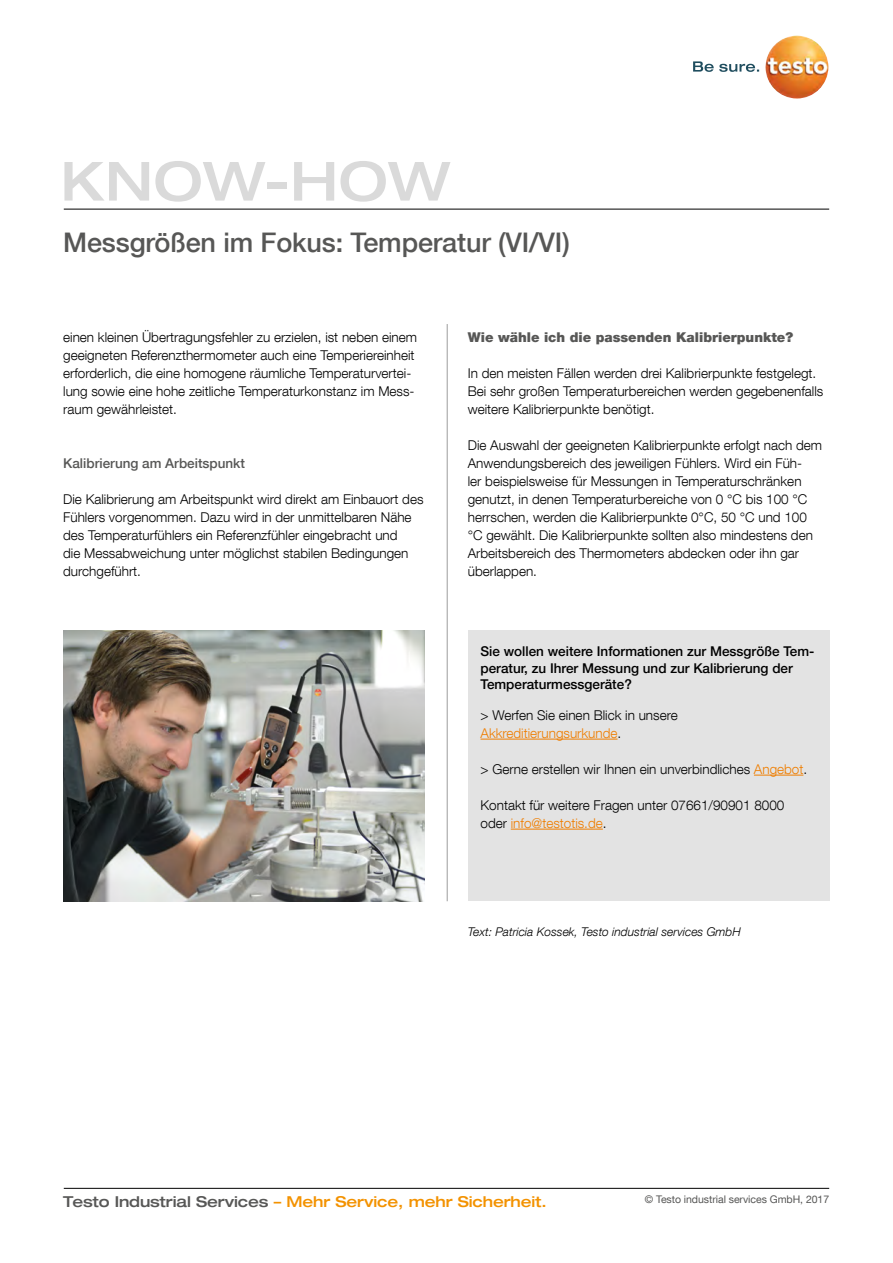
<style>
.page{position:relative;width:893px;height:1263px;background:#fff}
.page>*{position:absolute;margin:0;border:0;box-sizing:border-box;transform-origin:0 0}
.t1{font:500 expanded 54px "Helvetica Neue LT Com";letter-spacing:.01em;color:#dadada}
.t2{font:500 27px "Helvetica Neue LT Com";letter-spacing:-.005em;color:#575756}
.t3{font:500 expanded 15px "Helvetica Neue LT Com";letter-spacing:-.005em;color:#f39200}
.t4{font:300 13.5px/18px "Helvetica Neue LT Com";color:#000}
.t5{font:500 13.5px/16.5px "Helvetica Neue";color:#000}
.t6{font:900 13.5px "Helvetica Neue LT Com";color:#575756}
.t7{font:500 13.5px "Helvetica Neue LT Com";color:#575756}
.t8{font:italic 300 12px "Helvetica Neue LT Com";color:#000}
.t9{font:10.5px "Helvetica Neue LT Com";letter-spacing:-.005em;color:#575756}
.s1{color:#ef7d00}
.s2{color:#575756}
</style>
<div class="page">
<hr style="left:64px;top:209px;width:765px;height:1px;background:#000">
<hr style="left:64px;top:1188px;width:765px;height:1px;background:#000">
<div style="left:468px;top:630px;width:361px;height:271px;background:#e3e3e3"></div>
<hr style="left:480px;top:739px;width:137px;height:1px;background:#ef7d00">
<hr style="left:754px;top:775px;width:49px;height:1px;background:#ef7d00">
<hr style="left:511px;top:829px;width:92px;height:1px;background:#ef7d00">
<img style="left:63px;top:631px;width:362px;height:270px">
<hr style="left:447px;top:324px;width:1px;height:577px;background:#9d9d9c">
<svg style="left:693px;top:61px;width:66px;height:11px"></svg>
<img style="left:765px;top:36px;width:63px;height:63px;border-radius:31px">
<h1 class="t1" style="left:61px;top:147px;width:391px">KNOW-HOW</h1>
<h2 class="t2" style="left:63px;top:226px;width:508px">Messgrößen im Fokus: Temperatur (VI/VI)</h2>
<p class="t4" style="left:63px;top:328px;width:355px">einen kleinen Übertragungsfehler zu erzielen, ist neben einem geeigneten Referenzthermometer auch eine Temperiereinheit erforderlich, die eine homogene räumliche Temperaturvertei&shy;lung sowie eine hohe zeitliche Temperaturkonstanz im Mess&shy;raum gewährleistet.</p>
<p class="t7" style="left:63px;top:455px;width:183px">Kalibrierung am Arbeitspunkt</p>
<p class="t4" style="left:63px;top:490px;width:362px">Die Kalibrierung am Arbeitspunkt wird direkt am Einbauort des Fühlers vorgenommen. Dazu wird in der unmittelbaren Nähe des Temperaturfühlers ein Referenzfühler eingebracht und<br>die Messabweichung unter möglichst stabilen Bedingungen durchgeführt.</p>
<p class="t6" style="left:468px;top:329px;width:327px">Wie wähle ich die passenden Kalibrierpunkte?</p>
<p class="t4" style="left:468px;top:364px;width:357px">In den meisten Fällen werden drei Kalibrierpunkte festgelegt.<br>Bei sehr großen Temperaturbereichen werden gegebenenfalls weitere Kalibrierpunkte benötigt.</p>
<p class="t4" style="left:468px;top:436px;width:356px">Die Auswahl der geeigneten Kalibrierpunkte erfolgt nach dem Anwendungsbereich des jeweiligen Fühlers. Wird ein Füh-<br>ler beispielsweise für Messungen in Temperaturschränken genutzt, in denen Temperaturbereiche von 0 °C bis 100 °C herrschen, werden die Kalibrierpunkte 0°C, 50 °C und 100 °C gewählt. Die Kalibrierpunkte sollten also mindestens den Arbeitsbereich des Thermometers abdecken oder ihn gar überlappen.</p>
<p class="t5" style="left:480px;top:643px;width:335px">Sie wollen weitere Informationen zur Messgröße Tem&shy;peratur, zu Ihrer Messung und zur Kalibrierung der<br>Temperaturmessgeräte?</p>
<p class="t4" style="left:480px;top:706px;width:199px">&gt; Werfen Sie einen Blick in unsere<br><span class="s1">Akkreditierungsurkunde</span>.</p>
<p class="t4" style="left:480px;top:760px;width:328px">&gt; Gerne erstellen wir Ihnen ein unverbindliches <span class="s1">Angebot</span>.</p>
<p class="t4" style="left:480px;top:796px;width:305px">Kontakt für weitere Fragen unter 07661/90901 8000 oder <span class="s1">info@testotis.de</span>.</p>
<p class="t8" style="left:468px;top:924px;width:275px">Text: Patricia Kossek, Testo industrial services GmbH</p>
<p class="t3" style="left:63px;top:1192px;width:485px"><span class="s2">Testo Industrial Services</span> – Mehr Service, mehr Sicherheit.</p>
<p class="t9" style="left:645px;top:1193px;width:186px">© Testo industrial services GmbH, 2017</p>
</div>
